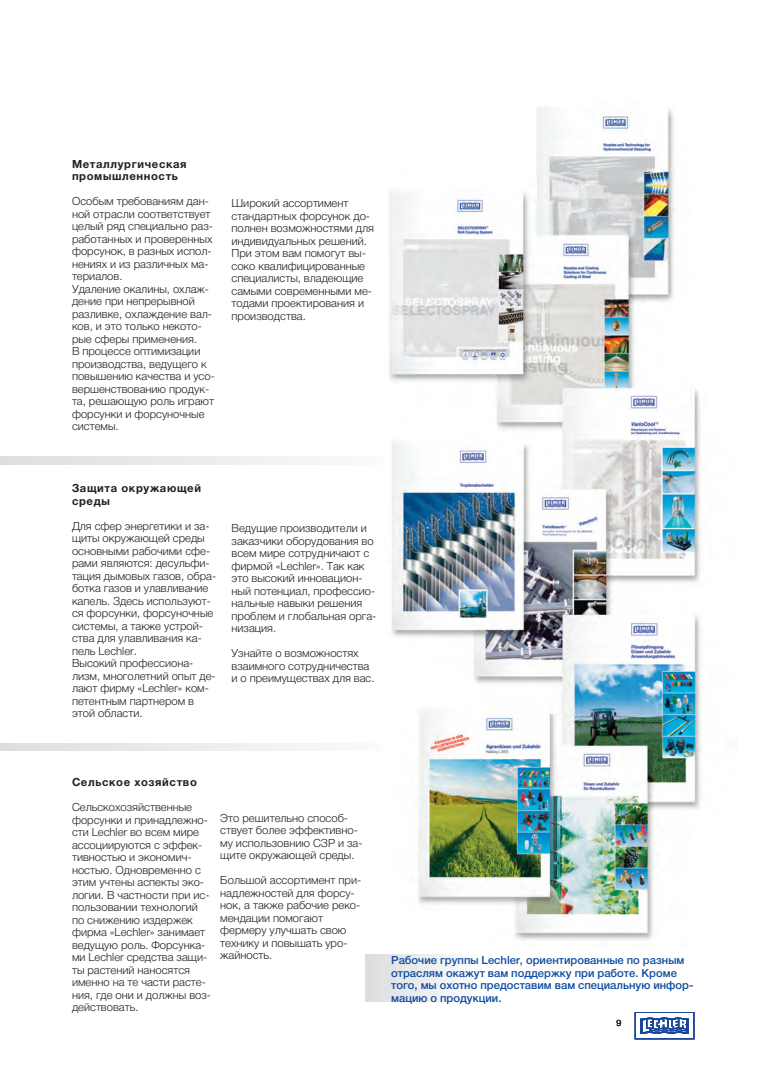
<style>
.page{position:relative;width:780px;height:1088px;background:#fff}
.page>*{position:absolute;margin:0;border:0;box-sizing:border-box;transform-origin:0 0}
.t1{font:300 11.25px/12.5px "Helvetica Neue LTCYR";color:#231f20}
.t2{font:500 11.25px/12.5px "Helvetica Neue LTCYR";color:#0d4da1}
.t3{font:700 11.25px/12.5px "Helvetica Neue LTCYR";letter-spacing:.055em;color:#231f20}
.t4{font:300 8.75px "Helvetica Neue LTCYR";color:#231f20}
</style>
<div class="page">
<svg style="left:0;top:457px;width:307px;height:7px"></svg>
<svg style="left:0;top:743px;width:307px;height:7px"></svg>
<div style="left:634px;top:1012px;width:60px;height:27px;border:1px solid #18469d"></div>
<svg style="left:640px;top:1017px;width:48px;height:17px"></svg>
<img style="left:389px;top:107px;width:313px;height:834px">
<p class="t3" style="left:72px;top:159px;width:116px">Металлургическая промышленность</p>
<p class="t1" style="left:72px;top:196px;width:144px">Особым требованиям дан&shy;ной отрасли соответствует целый ряд специально раз&shy;работанных и проверенных форсунок, в разных испол&shy;нениях и из различных ма&shy;териалов.<br>Удаление окалины, охлаж&shy;дение при непрерывной разливке, охлаждение вал&shy;ков, и это только некото&shy;рые сферы применения.<br>В процессе оптимизации производства, ведущего к повышению качества и усо&shy;вершенствованию продук&shy;та, решающую роль играют форсунки и форсуночные системы.</p>
<p class="t1" style="left:231px;top:198px;width:144px">Широкий ассортимент стандартных форсунок до&shy;полнен возможностями для индивидуальных решений.<br>При этом вам помогут вы&shy;соко квалифицированные специалисты, владеющие самыми современными ме&shy;тодами проектирования и производства.</p>
<p class="t3" style="left:72px;top:483px;width:130px">Защита окружающей среды</p>
<p class="t1" style="left:72px;top:520px;width:146px">Для сфер энергетики и за&shy;щиты окружающей среды основными рабочими сфе&shy;рами являются: десульфи&shy;тация дымовых газов, обра&shy;ботка газов и улавливание капель. Здесь используют&shy;ся форсунки, форсуночные системы, а также устрой&shy;ства для улавливания ка&shy;пель Lechler.<br>Высокий профессиона&shy;лизм, многолетний опыт де&shy;лают фирму «Lechler» ком&shy;петентным партнером в этой области.</p>
<p class="t1" style="left:231px;top:523px;width:146px">Ведущие производители и заказчики оборудования во всем мире сотрудничают с фирмой «Lechler». Так как это высокий инновацион&shy;ный потенциал, профессио&shy;нальные навыки решения проблем и глобальная орга&shy;низация.</p>
<p class="t1" style="left:231px;top:648px;width:144px">Узнайте о возможностях взаимного сотрудничества и о преимуществах для вас.</p>
<p class="t3" style="left:72px;top:777px;width:126px">Сельское хозяйство</p>
<p class="t1" style="left:72px;top:802px;width:141px">Сельскохозяйственные форсунки и принадлежно&shy;сти Lechler во всем мире ассоциируются с эффек&shy;тивностью и экономич&shy;ностью. Одновременно с этим учтены аспекты эко&shy;логии. В частности при ис&shy;пользовании технологий по снижению издержек фирма «Lechler» занимает ведущую роль. Форсунка&shy;ми Lechler средства защи&shy;ты растений наносятся именно на те части расте&shy;ния, где они и должны воз&shy;действовать.</p>
<p class="t1" style="left:220px;top:812px;width:144px">Это решительно способ&shy;ствует более эффективно&shy;му использовнию СЗР и за&shy;щите окружающей среды.</p>
<p class="t1" style="left:220px;top:875px;width:142px">Большой ассортимент при&shy;надлежностей для форсу&shy;нок, а также рабочие реко&shy;мендации помогают фермеру улучшать свою технику и повышать уро&shy;жайность.</p>
<p class="t2" style="left:391px;top:955px;width:304px">Рабочие группы Lechler, ориентированные по разным отраслям окажут вам поддержку при работе. Кроме того, мы охотно предоставим вам специальную инфор&shy;мацию о продукции.</p>
<p class="t4" style="left:616px;top:1019px;width:6px">9</p>
</div>
